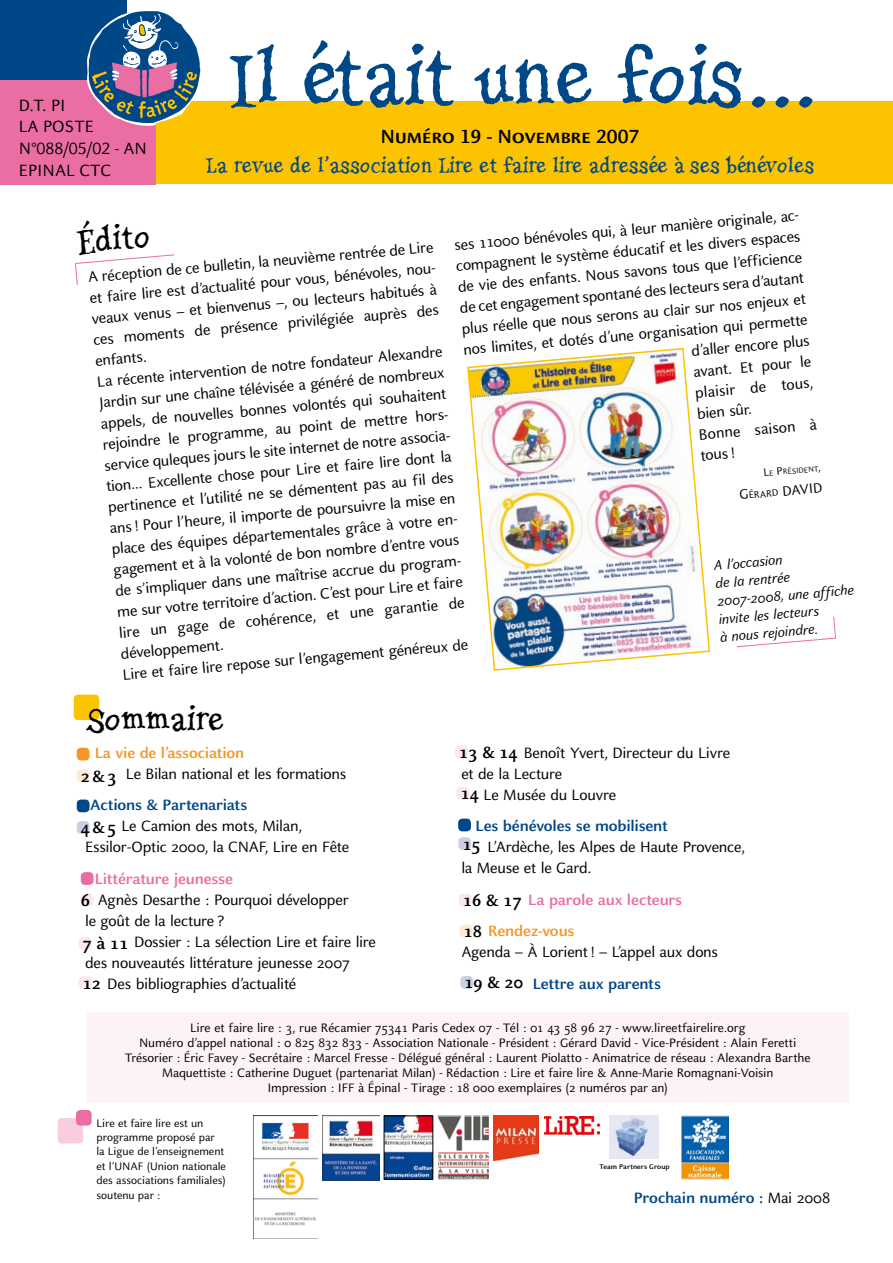
<style>
.page{position:relative;width:893px;height:1263px;background:#fff}
.page>*{position:absolute;margin:0;border:0;box-sizing:border-box;transform-origin:0 0}
.t1{font:500 90px "Lire Et Faire Lire Garamome";color:#004787}
.t2{font:500 37.5px "Lire Et Faire Lire Garamome";color:#000}
.t3{font:500 24px "Lire Et Faire Lire Garamome";color:#004787}
.t4{font:700 21px "Celeste Sans SC";color:#000}
.t5{font:18px/21.6px "Celeste Sans SC";color:#000}
.t6{font:700 18px "Celeste Sans";color:#000}
.t7{font:16.5px/21px "Celeste Sans";letter-spacing:-.015em;color:#000}
.t8{font:700 16.5px "Celeste Sans";letter-spacing:-.01em;color:#004787}
.t9{font:700 16.5px/31.5px "Celeste Sans";letter-spacing:-.01em;color:#ea6ea3}
.t10{font:700 16.5px "Celeste Sans";letter-spacing:-.015em;color:#f39729}
.t11{font:italic 15px/18px "Celeste Sans";color:#000}
.t12{font:15px "Celeste Sans";color:#000}
.t13{font:13.5px/15px "Celeste Sans";letter-spacing:-.005em;color:#000;text-align:center}
.t14{font:12px/14.4px "Celeste Sans";letter-spacing:-.005em;color:#000}
.t15{font:8.4px "Celeste Sans";color:#000}
.t16{font:700 7.5px "Celeste Sans";letter-spacing:.01em;color:#000}
.s1{font-size:12px}
.s2{font-size:10.5px}
.s3{font-weight:700;font-size:18px}
.s4{font-size:18px;color:#000}
.s5{color:#f39729}
.s6{font-weight:400;color:#000}
</style>
<div class="page">
<div style="left:127px;top:102px;width:766px;height:82px;background:#fcc300"></div>
<div style="left:0;top:71px;width:156px;height:113px;background:#ea6ea3"></div>
<div style="left:0;top:0;width:127px;height:80px;background:#004787"></div>
<div style="left:74px;top:694px;width:25px;height:26px;background:#fcc300;border-radius:4px"></div>
<svg style="left:87px;top:11px;width:115px;height:115px"></svg>
<div style="left:77px;top:748px;width:12px;height:12px;background:#f39729;border-radius:4px"></div>
<div style="left:77px;top:769px;width:12px;height:13px;background:#feebd6;border-radius:4px"></div>
<svg style="left:736px;top:616px;width:100px;height:31px"></svg>
<svg style="left:75px;top:254px;width:100px;height:31px"></svg>
<div style="left:77px;top:799px;width:12px;height:13px;background:#004787;border-radius:4px"></div>
<div style="left:77px;top:821px;width:12px;height:13px;background:#cbd1e4;border-radius:4px"></div>
<div style="left:81px;top:872px;width:13px;height:13px;background:#ea6ea3;border-radius:4px"></div>
<div style="left:81px;top:894px;width:13px;height:12px;background:#fbe7f0;border-radius:4px"></div>
<div style="left:79px;top:937px;width:12px;height:13px;background:#fbe7f0;border-radius:4px"></div>
<div style="left:458px;top:837px;width:13px;height:13px;background:#cbd1e4;border-radius:4px"></div>
<div style="left:459px;top:894px;width:13px;height:12px;background:#fbe7f0;border-radius:4px"></div>
<div style="left:460px;top:924px;width:12px;height:13px;background:#feebd6;border-radius:4px"></div>
<div style="left:58px;top:1118px;width:25px;height:25px;background:#f7cddf;border-radius:4px"></div>
<div style="left:76px;top:1110px;width:16px;height:15px;background:#ea6ea3;border-radius:4px"></div>
<img style="left:545px;top:1116px;width:55px;height:19px">
<img style="left:494px;top:1116px;width:45px;height:44px">
<img style="left:386px;top:1118px;width:45px;height:59px">
<img style="left:439px;top:1118px;width:49px;height:59px">
<div style="left:437px;top:1116px;width:53px;height:63px;border:1px solid #fff"></div>
<img style="left:610px;top:1116px;width:48px;height:43px">
<div style="left:79px;top:976px;width:12px;height:13px;background:#fbe7f0;border-radius:4px"></div>
<div style="left:455px;top:745px;width:13px;height:13px;background:#fbe7f0;border-radius:4px"></div>
<div style="left:460px;top:976px;width:13px;height:13px;background:#cbd1e4;border-radius:4px"></div>
<div style="left:86px;top:1012px;width:764px;height:91px;background:#fdf3f7"></div>
<img style="left:467px;top:347px;width:244px;height:324px">
<div style="left:456px;top:787px;width:13px;height:13px;background:#fbe7f0;border-radius:4px"></div>
<div style="left:458px;top:819px;width:13px;height:12px;background:#004787;border-radius:4px"></div>
<img style="left:322px;top:1116px;width:58px;height:64px">
<img style="left:253px;top:1116px;width:65px;height:122px">
<img style="left:682px;top:1118px;width:47px;height:59px">
<div style="left:679px;top:1116px;width:52px;height:63px;border:1px solid #fff"></div>
<p class="t5" style="left:19px;top:94px;width:130px">D.T. PI<br>LA POSTE<br>N°088/05/02 - AN<br>EPINAL CTC</p>
<h1 class="t1" style="left:228px;top:24px;width:591px">Il était une fois...</h1>
<p class="t4" style="left:381px;top:124px;width:260px">Numéro 19 - Novembre 2007</p>
<h3 class="t3" style="left:206px;top:151px;width:610px">La revue de l’association Lire et faire lire adressée à ses bénévoles</h3>
<p class="t7" style="left:453px;top:234px;width:351px;rotate:-5deg">ses 11000 bénévoles qui, à leur manière originale, ac-</p>
<h2 class="t2" style="left:75px;top:219px;width:76px;rotate:-4deg">Édito</h2>
<p class="t7" style="left:455px;top:255px;width:347px;rotate:-5deg">compagnent le système éducatif et les divers espaces</p>
<p class="t7" style="left:87px;top:266px;width:353px;rotate:-5deg">A réception de ce bulletin, la neuvième rentrée de Lire et faire lire est d’actualité pour vous, bénévoles, nou&shy;veaux venus – et bienvenus –, ou lecteurs habitués à ces moments de présence privilégiée auprès des enfants.<br>La récente intervention de notre fondateur Alexandre Jardin sur une chaîne télévisée a généré de nombreux appels, de nouvelles bonnes volontés qui souhaitent rejoindre le programme, au point de mettre hors&shy;service quleques jours le site internet de notre associa&shy;tion… Excellente chose pour Lire et faire lire dont la pertinence et l’utilité ne se démentent pas au fil des ans! Pour l’heure, il importe de poursuivre la mise en place des équipes départementales grâce à votre en&shy;gagement et à la volonté de bon nombre d’entre vous de s’impliquer dans une maîtrise accrue du program&shy;me sur votre territoire d’action. C’est pour Lire et faire lire un gage de cohérence, et une garantie de développement.<br>Lire et faire lire repose sur l’engagement généreux de</p>
<p class="t7" style="left:457px;top:276px;width:347px;rotate:-5deg">de vie des enfants. Nous savons tous que l’efficience</p>
<p class="t7" style="left:459px;top:297px;width:347px;rotate:-5deg">de cet engagement spontané des lecteurs sera d’autant</p>
<p class="t7" style="left:461px;top:318px;width:347px;rotate:-5deg">plus réelle que nous serons au clair sur nos enjeux et</p>
<p class="t7" style="left:463px;top:339px;width:347px;rotate:-5deg">nos limites, et dotés d’une organisation qui permette</p>
<p class="t7" style="left:690px;top:340px;width:120px;rotate:-5deg">d’aller encore plus</p>
<p class="t7" style="left:692px;top:361px;width:120px;rotate:-5deg">avant. Et pour le</p>
<p class="t7" style="left:694px;top:382px;width:120px;rotate:-5deg">plaisir de tous,</p>
<p class="t7" style="left:696px;top:403px;width:56px;rotate:-5deg">bien sûr.</p>
<p class="t7" style="left:698px;top:424px;width:120px;rotate:-5deg">Bonne saison à</p>
<p class="t7" style="left:700px;top:445px;width:36px;rotate:-5deg">tous!</p>
<p class="t15" style="left:763px;top:468px;width:59px;rotate:-5deg"><span class="s1">L</span>e <span class="s1">P</span>résident<span class="s1">,</span></p>
<p class="t12" style="left:739px;top:486px;width:81px;rotate:-5deg">G<span class="s2">érard</span> DA VID</p>
<p class="t11" style="left:713px;top:556px;width:139px;rotate:-5deg">A l’occasion<br>de la rentrée<br>2007-2008, une affiche invite les lecteurs<br>à nous rejoindre.</p>
<h2 class="t2" style="left:88px;top:697px;width:139px">Sommaire</h2>
<p class="t10" style="left:95px;top:742px;width:151px">La vie de l’association</p>
<p class="t7" style="left:126px;top:763px;width:222px">Le Bilan national et les formations</p>
<p class="t8" style="left:90px;top:795px;width:159px">Actions &amp; Partenariats</p>
<p class="t7" style="left:85px;top:815px;width:266px;text-indent:36px">Le Camion des mots, Milan,<br>Essilor-Optic 2000, la CNAF, Lire en Fête</p>
<p class="t9" style="left:95px;top:862px;width:140px">Littérature jeunesse</p>
<p class="t7" style="left:85px;top:910px;width:140px">le goût de la lecture ?</p>
<p class="t7" style="left:134px;top:931px;width:244px">Dossier : La sélection Lire et faire lire</p>
<p class="t7" style="left:85px;top:952px;width:266px">des nouveautés littérature jeunesse 2007</p>
<p class="t7" style="left:83px;top:973px;width:215px"><span class="s3">12</span> Des bibliographies d’actualité</p>
<p class="t7" style="left:459px;top:742px;width:273px"><span class="s3">13 &amp; 14</span> Benoît Yvert, Directeur du Livre et de la Lecture<br><span class="s3">14</span> Le Musée du Louvre</p>
<p class="t8" style="left:476px;top:816px;width:194px">Les bénévoles se mobilisent</p>
<p class="t7" style="left:461px;top:836px;width:285px;text-indent:26px">L’Ardèche, les Alpes de Haute Provence, la Meuse et le Gard.</p>
<p class="t9" style="left:463px;top:883px;width:221px"><span class="s4">16 &amp; 17</span> La parole aux lecteurs<br><span class="s4">18</span> <span class="s5">Rendez-vous</span></p>
<p class="t7" style="left:461px;top:941px;width:258px">Agenda – À Lorient! – L’appel aux dons</p>
<p class="t8" style="left:533px;top:973px;width:130px">Lettre aux parents</p>
<p class="t6" style="left:81px;top:765px;width:37px">2&amp;3</p>
<p class="t6" style="left:81px;top:817px;width:37px">4&amp;5</p>
<p class="t6" style="left:462px;top:833px;width:20px">15</p>
<p class="t7" style="left:81px;top:889px;width:269px"><span class="s3">6</span> Agnès Desarthe : Pourquoi développer</p>
<p class="t6" style="left:83px;top:933px;width:47px">7 à 11</p>
<p class="t6" style="left:464px;top:972px;width:60px">19 &amp; 20</p>
<p class="t13" style="left:125px;top:1020px;width:687px">Lire et faire lire : 3, rue Récamier 75341 Paris Cedex 07 - Tél : 01 43 58 96 27 - www.lireetfairelire.org<br>Numéro d’appel national : 0 825 832 833 - Association Nationale - Président : Gérard David - Vice-Président : Alain Feretti Trésorier : Éric Favey - Secrétaire : Marcel Fresse - Délégué général : Laurent Piolatto - Animatrice de réseau : Alexandra Barthe Maquettiste : Catherine Duguet (partenariat Milan) - Rédaction : Lire et faire lire &amp; Anne-Marie Romagnani-Voisin<br>Impression : IFF à Épinal - Tirage : 18 000 exemplaires (2 numéros par an)</p>
<p class="t14" style="left:96px;top:1115px;width:131px">Lire et faire lire est un programme proposé par<br>la Ligue de l’enseignement et l’UNAF (Union nationale des associations familiales) soutenu par :</p>
<p class="t16" style="left:600px;top:1162px;width:72px">Team Partners Group</p>
<p class="t8" style="left:634px;top:1187px;width:198px">Prochain numéro : <span class="s6">Mai 2008</span></p>
</div>
